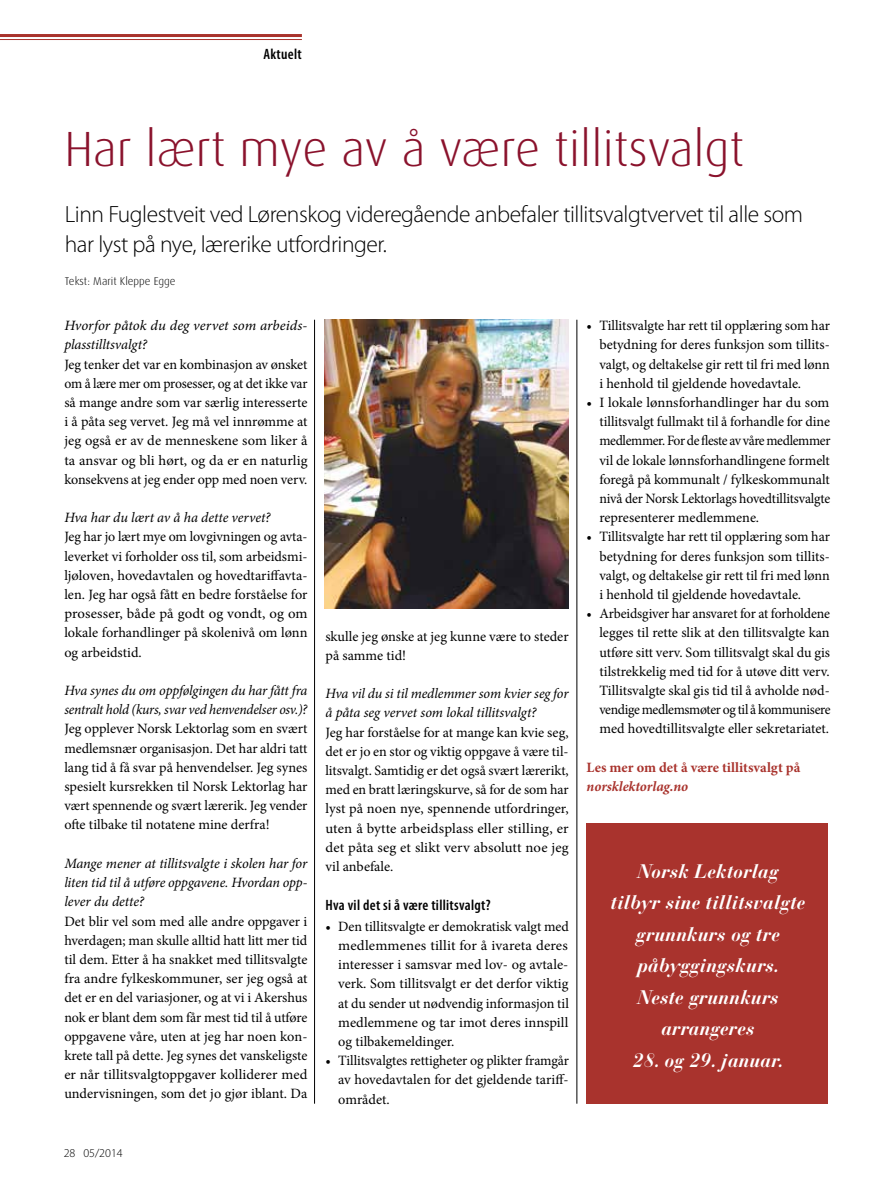
<style>
.page{position:relative;width:893px;height:1191px;background:#fff}
.page>*{position:absolute;margin:0;border:0;box-sizing:border-box;transform-origin:0 0}
.t1{font:300 49.5px "Dax";color:#8a122c}
.t2{font:300 23.55px/30px "Myriad Pro";letter-spacing:-.02em;color:#000}
.t3{font:italic 700 19.5px/31.5px "Bauer Bodoni Std";color:#fff;text-align:center}
.t4{font:600 condensed 15px "Myriad Pro";letter-spacing:.02em;color:#000}
.t5{font:14.25px/19.2px "Minion Pro";color:#000;text-align:justify}
.t6{font:italic 14.25px/19.2px "Minion Pro";letter-spacing:-.01em;color:#000}
.t7{font:700 14.25px "Minion Pro";color:#a9332d}
.t8{font:italic 700 14.25px "Minion Pro";letter-spacing:-.005em;color:#a9332d}
.t9{font:300 12px "Myriad Pro";color:#000}
.t10{font:300 11.25px "Dax";color:#000}
</style>
<div class="page">
<div style="left:587px;top:823px;width:241px;height:280px;background:#a9332d"></div>
<hr style="left:314px;top:320px;width:1px;height:783px;background:#000">
<hr style="left:577px;top:320px;width:1px;height:783px;background:#000">
<hr style="left:0;top:39px;width:302px;height:1px;background:#a9332d">
<hr style="left:0;top:34px;width:302px;height:3px;background:#a9332d">
<img style="left:325px;top:320px;width:244px;height:289px">
<p class="t4" style="left:264px;top:46px;width:40px">Aktuelt</p>
<h1 class="t1" style="left:64px;top:122px;width:681px">Har lært mye av å være tillitsvalgt</h1>
<h2 class="t2" style="left:65px;top:199px;width:740px">Linn Fuglestveit ved Lørenskog videregående anbefaler tillitsvalgtvervet til alle som har lyst på nye, lærerike utfordringer.</h2>
<p class="t10" style="left:65px;top:274px;width:112px">Tekst: Marit Kleppe Egge</p>
<p class="t6" style="left:64px;top:316px;width:245px">Hvorfor påtok du deg vervet som arbeids&shy;plasstilltsvalgt?</p>
<p class="t5" style="left:64px;top:354px;width:245px">Jeg tenker det var en kombinasjon av ønsket om å lære mer om prosesser, og at det ikke var så mange andre som var særlig interesserte i å påta seg vervet. Jeg må vel innrømme at jeg også er av de menneskene som liker å ta ansvar og bli hørt, og da er en naturlig konsekvens at jeg ender opp med noen verv.</p>
<p class="t6" style="left:64px;top:508px;width:208px">Hva har du lært av å ha dette vervet?</p>
<p class="t5" style="left:64px;top:527px;width:245px">Jeg har jo lært mye om lovgivningen og avta&shy;leverket vi forholder oss til, som arbeidsmi&shy;ljøloven, hovedavtalen og hovedtariffavta&shy;len. Jeg har også fått en bedre forståelse for prosesser, både på godt og vondt, og om lokale forhandlinger på skolenivå om lønn og arbeidstid.</p>
<p class="t6" style="left:64px;top:681px;width:245px">Hva synes du om oppfølgingen du har fått fra sentralt hold (kurs, svar ved henvendelser osv.)?</p>
<p class="t5" style="left:64px;top:719px;width:245px">Jeg opplever Norsk Lektorlag som en svært medlemsnær organisasjon. Det har aldri tatt lang tid å få svar på henvendelser. Jeg synes spesielt kursrekken til Norsk Lektorlag har vært spennende og svært lærerik. Jeg vender ofte tilbake til notatene mine derfra!</p>
<p class="t6" style="left:64px;top:853px;width:245px;text-align:justify">Mange mener at tillitsvalgte i skolen har for liten tid til å utføre oppgavene. Hvordan opp&shy;lever du dette?</p>
<p class="t5" style="left:64px;top:911px;width:245px">Det blir vel som med alle andre oppgaver i hverdagen; man skulle alltid hatt litt mer tid til dem. Etter å ha snakket med tillitsvalgte fra andre fylkeskommuner, ser jeg også at det er en del variasjoner, og at vi i Akershus nok er blant dem som får mest tid til å utføre oppgavene våre, uten at jeg har noen kon&shy;krete tall på dette. Jeg synes det vanskeligste er når tillitsvalgtoppgaver kolliderer med undervisningen, som det jo gjør iblant. Da</p>
<p class="t5" style="left:325px;top:626px;width:245px">skulle jeg ønske at jeg kunne være to steder på samme tid!</p>
<p class="t6" style="left:325px;top:684px;width:245px">Hva vil du si til medlemmer som kvier seg for å påta seg vervet som lokal tillitsvalgt?</p>
<p class="t5" style="left:325px;top:722px;width:245px">Jeg har forståelse for at mange kan kvie seg, det er jo en stor og viktig oppgave å være til&shy;litsvalgt. Samtidig er det også svært lærerikt, med en bratt læringskurve, så for de som har lyst på noen nye, spennende utfordringer, uten å bytte arbeidsplass eller stilling, er det påta seg et slikt verv absolutt noe jeg vil anbefale.</p>
<p class="t4" style="left:325px;top:896px;width:167px">Hva vil det si å være tillitsvalgt?</p>
<p class="t5" style="left:338px;top:916px;width:232px;text-indent:-13px">• Den tillitsvalgte er demokratisk valgt med medlemmenes tillit for å ivareta deres interesser i samsvar med lov- og avtale&shy;verk. Som tillitsvalgt er det derfor viktig at du sender ut nødvendig informasjon til medlemmene og tar imot deres innspill og tilbakemeldinger.</p>
<p class="t5" style="left:338px;top:1051px;width:232px;text-indent:-13px">• Tillitsvalgtes rettigheter og plikter framgår av hovedavtalen for det gjeldende tariff&shy;området.</p>
<p class="t5" style="left:599px;top:316px;width:232px;text-indent:-13px">• Tillitsvalgte har rett til opplæring som har betydning for deres funksjon som tillits&shy;valgt, og deltakelse gir rett til fri med lønn i henhold til gjeldende hovedavtale.</p>
<p class="t5" style="left:599px;top:393px;width:233px;text-indent:-13px">• I lokale lønnsforhandlinger har du som tillitsvalgt fullmakt til å forhandle for dine medlemmer. For de fleste av våre medlemmer vil de lokale lønnsforhandlingene formelt foregå på kommunalt / fylkeskommunalt nivå der Norsk Lektorlags hovedtillitsvalgte representerer medlemmene.</p>
<p class="t5" style="left:599px;top:527px;width:232px;text-indent:-13px">• Tillitsvalgte har rett til opplæring som har betydning for deres funksjon som tillits&shy;valgt, og deltakelse gir rett til fri med lønn i henhold til gjeldende hovedavtale.</p>
<p class="t5" style="left:599px;top:604px;width:233px;text-indent:-13px">• Arbeidsgiver har ansvaret for at forholdene legges til rette slik at den tillitsvalgte kan utføre sitt verv. Som tillitsvalgt skal du gis tilstrekkelig med tid for å utøve ditt verv.<br>Tillitsvalgte skal gis tid til å avholde nød&shy;vendige medlemsmøter og til å kommunisere med hovedtillitsvalgte eller sekretariatet.</p>
<p class="t7" style="left:587px;top:757px;width:215px">Les mer om det å være tillitsvalgt på</p>
<p class="t8" style="left:587px;top:776px;width:103px">norsklektorlag.no</p>
<h3 class="t3" style="left:611px;top:855px;width:196px">Norsk Lektorlag tilbyr sine tillitsvalgte grunnkurs og tre påbyggingskurs.<br>Neste grunnkurs arrangeres</h3>
<h3 class="t3" style="left:633px;top:1044px;width:153px">28. og 29. januar.</h3>
<p class="t9" style="left:64px;top:1146px;width:60px">28 05/2014</p>
</div>
